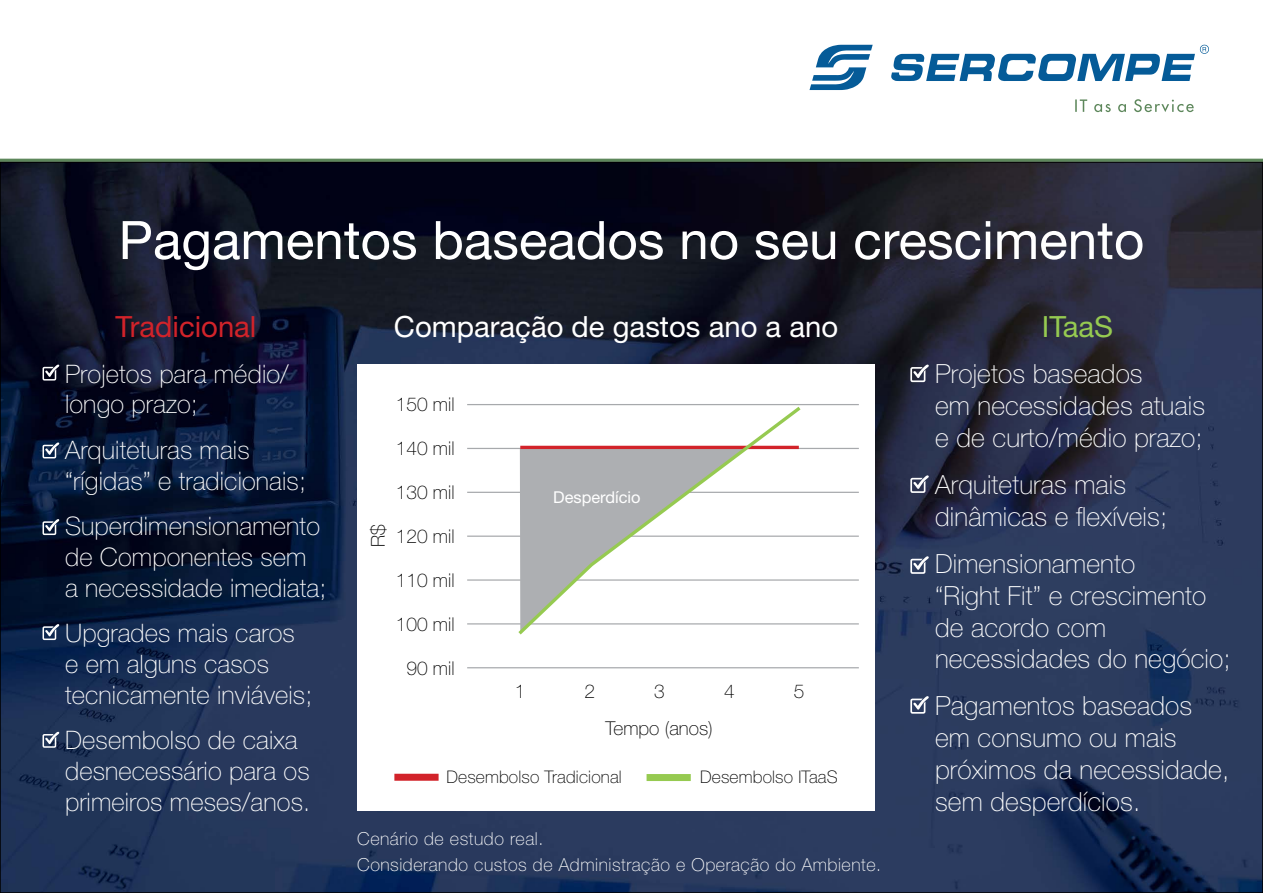
<style>
.page{position:relative;width:1263px;height:893px;background:#fff}
.page>*{position:absolute;margin:0;border:0;box-sizing:border-box;transform-origin:0 0}
.t1{font:53.1px "Helvetica Neue LT Std";color:#fff}
.t2{font:29.25px "Helvetica Neue LT Std";color:#fff}
.t3{font:29.25px "Helvetica Neue LT Std";color:#d2232a}
.t4{font:29.25px "Helvetica Neue LT Std";color:#96ca51}
.t5{font:100 26.4px/31.7px "Helvetica Neue LT Std";letter-spacing:.005em;color:#fff}
.t6{font:100 25.5px/30.6px "Helvetica Neue LT Std";letter-spacing:.005em;color:#fff}
.t7{font:100 19.05px "Helvetica Neue LT Std";color:#000}
.t8{font:100 17.85px/26.2px "Helvetica Neue LT Std";letter-spacing:.03em;color:#fff}
.t9{font:100 17.4px "Helvetica Neue LT Std";letter-spacing:.01em;color:#000}
.t10{font:16.35px "Helvetica Neue LT Std";color:#fff}
</style>
<div class="page">
<img style="left:3px;top:164px;width:1257px;height:726px">
<hr style="left:0;top:159px;width:1263px;height:3px;background:#5d875b">
<svg style="left:43px;top:364px;width:17px;height:17px"></svg>
<svg style="left:43px;top:442px;width:17px;height:16px"></svg>
<svg style="left:43px;top:519px;width:17px;height:16px"></svg>
<svg style="left:43px;top:624px;width:17px;height:16px"></svg>
<svg style="left:43px;top:731px;width:17px;height:17px"></svg>
<svg style="left:910px;top:364px;width:19px;height:18px"></svg>
<svg style="left:910px;top:475px;width:19px;height:18px"></svg>
<svg style="left:910px;top:556px;width:19px;height:18px"></svg>
<svg style="left:910px;top:696px;width:19px;height:18px"></svg>
<div style="left:357px;top:365px;width:518px;height:446px;background:#fff"></div>
<hr style="left:467px;top:404px;width:392px;height:1px;background:#a7a9ac">
<hr style="left:467px;top:448px;width:392px;height:1px;background:#a7a9ac">
<hr style="left:467px;top:492px;width:392px;height:1px;background:#a7a9ac">
<hr style="left:467px;top:536px;width:392px;height:1px;background:#a7a9ac">
<hr style="left:467px;top:579px;width:392px;height:2px;background:#a7a9ac">
<hr style="left:467px;top:623px;width:392px;height:1px;background:#a7a9ac">
<hr style="left:467px;top:667px;width:392px;height:1px;background:#a7a9ac">
<div style="left:394px;top:774px;width:45px;height:7px;background:#d2232a"></div>
<div style="left:646px;top:774px;width:45px;height:7px;background:#96ca51"></div>
<svg style="left:515px;top:405px;width:289px;height:230px"></svg>
<svg style="left:1075px;top:99px;width:119px;height:13px"></svg>
<svg style="left:809px;top:45px;width:64px;height:45px"></svg>
<svg style="left:891px;top:45px;width:318px;height:36px"></svg>
<h1 class="t1" style="left:119px;top:208px;width:1027px">Pagamentos baseados no seu crescimento</h1>
<p class="t3" style="left:116px;top:309px;width:142px">Tradicional</p>
<p class="t2" style="left:394px;top:309px;width:446px">Comparação de gastos ano a ano</p>
<p class="t4" style="left:1042px;top:309px;width:73px">ITaaS</p>
<p class="t6" style="left:65px;top:358px;width:225px">Projetos para médio/ longo prazo;</p>
<p class="t6" style="left:65px;top:435px;width:243px">Arquiteturas mais “rígidas” e tradicionais;</p>
<p class="t6" style="left:65px;top:511px;width:263px">Superdimensionamento de Componentes sem<br>a necessidade imediata;</p>
<p class="t6" style="left:65px;top:618px;width:249px">Upgrades mais caros e em alguns casos tecnicamente inviáveis;</p>
<p class="t6" style="left:65px;top:725px;width:247px">Desembolso de caixa desnecessário para os primeiros meses/anos.</p>
<p class="t7" style="left:367px;top:547px;width:24px;rotate:-90deg">R$</p>
<p class="t7" style="left:396px;top:394px;width:60px">150 mil</p>
<p class="t7" style="left:396px;top:438px;width:60px">140 mil</p>
<p class="t7" style="left:396px;top:482px;width:60px">130 mil</p>
<p class="t7" style="left:396px;top:526px;width:60px">120 mil</p>
<p class="t7" style="left:396px;top:570px;width:60px">110 mil</p>
<p class="t7" style="left:396px;top:614px;width:60px">100 mil</p>
<p class="t7" style="left:406px;top:658px;width:50px">90 mil</p>
<p class="t10" style="left:553px;top:488px;width:89px">Desperdício</p>
<p class="t7" style="left:515px;top:680px;width:12px">1</p>
<p class="t7" style="left:584px;top:680px;width:12px">2</p>
<p class="t7" style="left:654px;top:680px;width:12px">3</p>
<p class="t7" style="left:724px;top:680px;width:12px">4</p>
<p class="t7" style="left:794px;top:680px;width:12px">5</p>
<p class="t7" style="left:605px;top:718px;width:109px">Tempo (anos)</p>
<p class="t9" style="left:446px;top:767px;width:177px">Desembolso Tradicional</p>
<p class="t9" style="left:700px;top:767px;width:139px">Desembolso ITaaS</p>
<p class="t8" style="left:357px;top:825px;width:525px">Cenário de estudo real.<br>Considerando custos de Administração e Operação do Ambiente.</p>
<p class="t5" style="left:935px;top:358px;width:271px">Projetos baseados<br>em necessidades atuais e de curto/médio prazo;</p>
<p class="t5" style="left:935px;top:469px;width:234px">Arquiteturas mais dinâmicas e flexíveis;</p>
<p class="t5" style="left:935px;top:548px;width:297px">Dimensionamento<br>“Right Fit” e crescimento de acordo com necessidades do negócio;</p>
<p class="t5" style="left:935px;top:690px;width:296px">Pagamentos baseados em consumo ou mais próximos da necessidade, sem desperdícios.</p>
</div>
